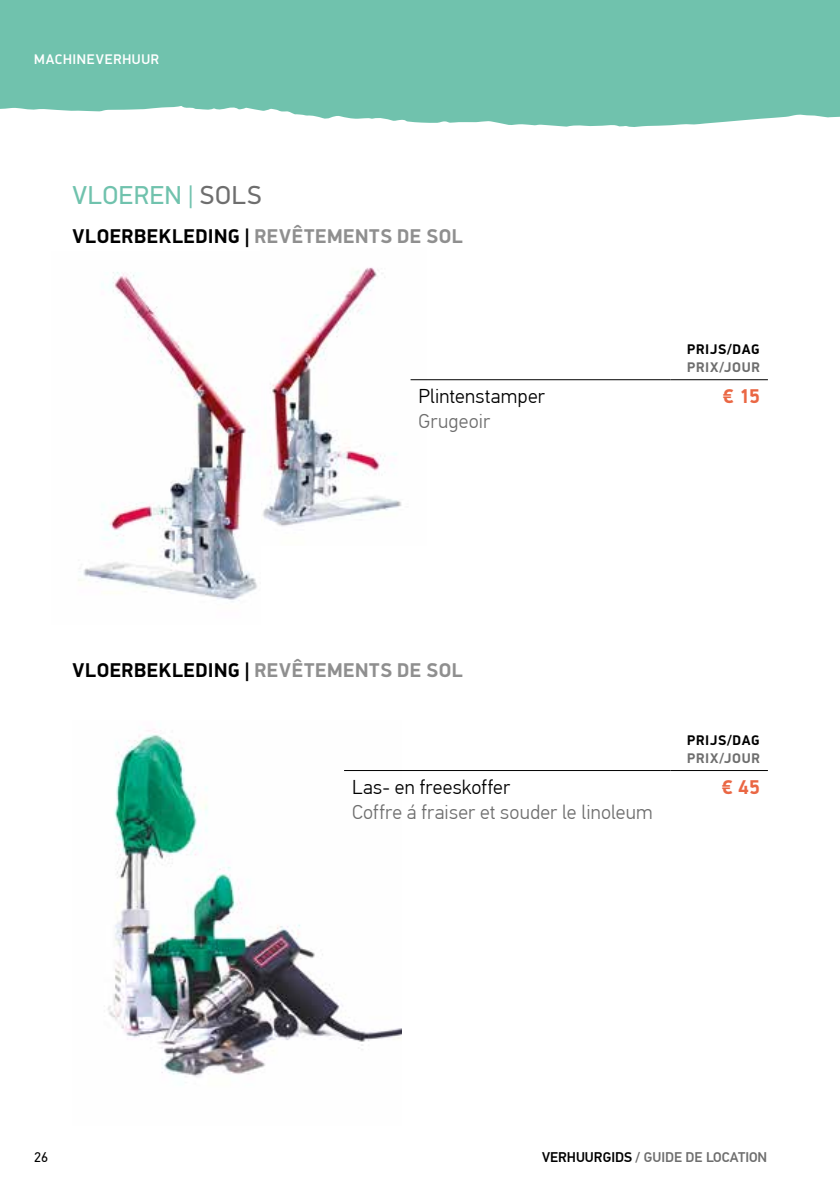
<style>
.page{position:relative;width:840px;height:1191px;background:#fff}
.page>*{position:absolute;margin:0;border:0;box-sizing:border-box;transform-origin:0 0}
.t1{font:26px "PFDIN Display Pro";letter-spacing:.025em;color:#70c2ad}
.t2{font:700 20px "PFDIN Display Pro";letter-spacing:.025em;color:#8f8f8f}
.t3{font:300 20px "PF Din Text Pro";letter-spacing:.01em;color:#6e6e6e}
.t4{font:300 20px "PF Din Text Pro";letter-spacing:.01em;color:#000}
.t5{font:700 20px "PFDIN Display Pro";color:#ea6744}
.t6{font:500 14px "PF Din Text Pro";color:#6e6e6e}
.t7{font:700 14px "PFDIN Display Pro";letter-spacing:.045em;color:#000}
.t8{font:700 14px "PFDIN Display Pro";letter-spacing:.05em;color:#6e6e6e}
.t9{font:500 14px "PFDIN Display Pro";letter-spacing:.05em;color:#fff}
.t10{font:14px "PF Din Text Pro";color:#000}
.s1{color:#6e6e6e}
.s2{color:#000}
</style>
<div class="page">
<img style="left:262px;top:267px;width:164px;height:260px">
<img style="left:78px;top:272px;width:179px;height:330px">
<hr style="left:410px;top:379px;width:260px;height:1px;background:#000">
<hr style="left:670px;top:379px;width:97px;height:1px;background:#000">
<img style="left:108px;top:729px;width:293px;height:348px">
<hr style="left:344px;top:770px;width:326px;height:1px;background:#000">
<hr style="left:670px;top:770px;width:97px;height:1px;background:#000">
<svg style="left:0;top:0;width:839px;height:127px;background:#7ac6b3"></svg>
<p class="t9" style="left:34px;top:51px;width:126px">MACHINEVERHUUR</p>
<h1 class="t1" style="left:72px;top:180px;width:190px">VLOEREN | <span class="s1">SOLS</span></h1>
<p class="t2" style="left:72px;top:224px;width:391px"><span class="s2">VLOERBEKLEDING |</span> REVÊTEMENTS DE SOL</p>
<p class="t4" style="left:418px;top:384px;width:128px">Plintenstamper</p>
<p class="t3" style="left:418px;top:410px;width:73px">Grugeoir</p>
<p class="t7" style="left:687px;top:340px;width:74px">PRIJS/DAG</p>
<p class="t8" style="left:687px;top:358px;width:74px">PRIX/JOUR</p>
<p class="t5" style="left:722px;top:384px;width:38px">€ 15</p>
<p class="t2" style="left:72px;top:658px;width:391px"><span class="s2">VLOERBEKLEDING |</span> REVÊTEMENTS DE SOL</p>
<p class="t4" style="left:352px;top:775px;width:159px">Las- en freeskoffer</p>
<p class="t3" style="left:352px;top:801px;width:302px">Coffre á fraiser et souder le linoleum</p>
<p class="t7" style="left:687px;top:731px;width:74px">PRIJS/DAG</p>
<p class="t8" style="left:687px;top:749px;width:74px">PRIX/JOUR</p>
<p class="t5" style="left:721px;top:774px;width:40px">€ 45</p>
<p class="t10" style="left:34px;top:1149px;width:15px">26</p>
<p class="t6" style="left:542px;top:1148px;width:226px"><span class="s2">VERHUURGIDS</span> / GUIDE DE LOCATION</p>
</div>
